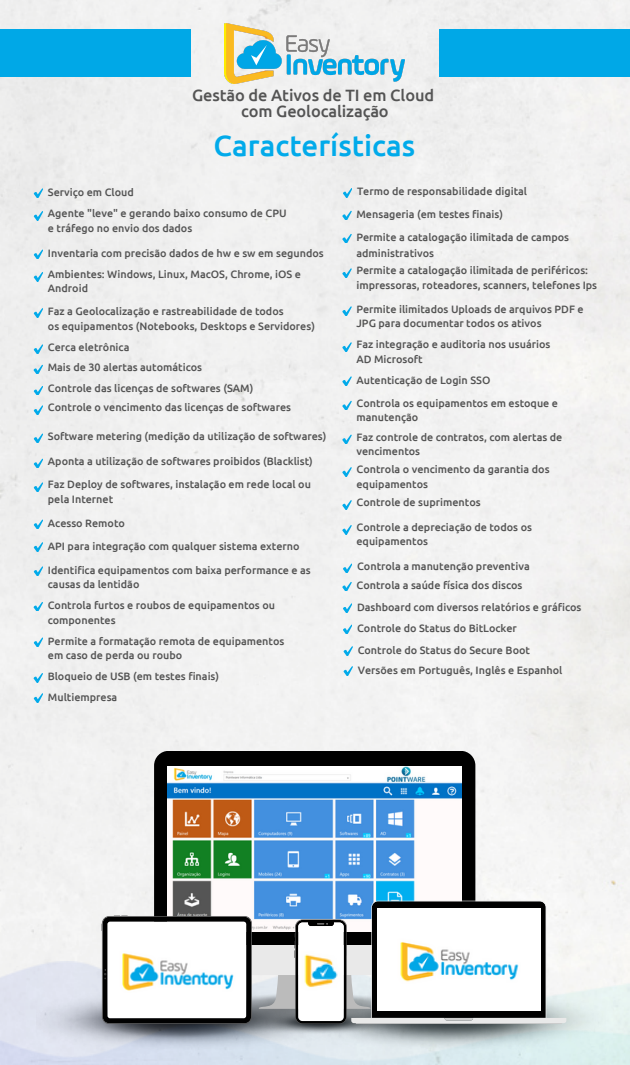
<style>
.page{position:relative;width:630px;height:1065px;background:#fff}
.page>*{position:absolute;margin:0;border:0;box-sizing:border-box;transform-origin:0 0}
.t1{font:500 29.2px "Ubuntu";color:#01aaea}
.t2{font:500 16.4px "Ubuntu";letter-spacing:-.005em;color:#545454}
.t3{font:500 10.8px/14.4px "Ubuntu";color:#545454}
</style>
<div class="page">
<div style="left:0;top:0;width:630px;height:961px;background:#f1f1f1"></div>
<div style="left:439px;top:29px;width:191px;height:48px;background:#00a8e7"></div>
<div style="left:0;top:29px;width:191px;height:48px;background:#00a8e7"></div>
<img style="left:0;top:961px;width:630px;height:104px">
<img style="left:102px;top:1024px;width:147px;height:14px">
<svg style="left:34px;top:188px;width:9px;height:9px"></svg>
<svg style="left:34px;top:211px;width:9px;height:9px"></svg>
<svg style="left:34px;top:250px;width:9px;height:9px"></svg>
<svg style="left:34px;top:272px;width:9px;height:9px"></svg>
<svg style="left:342px;top:234px;width:9px;height:9px"></svg>
<svg style="left:34px;top:308px;width:9px;height:9px"></svg>
<svg style="left:34px;top:344px;width:9px;height:9px"></svg>
<svg style="left:34px;top:365px;width:9px;height:9px"></svg>
<svg style="left:34px;top:386px;width:9px;height:9px"></svg>
<svg style="left:34px;top:405px;width:9px;height:9px"></svg>
<svg style="left:34px;top:434px;width:9px;height:9px"></svg>
<svg style="left:34px;top:459px;width:9px;height:9px"></svg>
<svg style="left:34px;top:482px;width:9px;height:9px"></svg>
<svg style="left:34px;top:520px;width:9px;height:9px"></svg>
<svg style="left:34px;top:542px;width:9px;height:9px"></svg>
<svg style="left:34px;top:566px;width:9px;height:9px"></svg>
<svg style="left:34px;top:602px;width:9px;height:9px"></svg>
<img style="left:203px;top:1024px;width:219px;height:11px">
<div style="left:154px;top:751px;width:321px;height:150px;background:#000"></div>
<img style="left:168px;top:766px;width:293px;height:135px">
<svg style="left:102px;top:901px;width:464px;height:123px"></svg>
<svg style="left:342px;top:268px;width:9px;height:9px"></svg>
<svg style="left:342px;top:306px;width:9px;height:9px"></svg>
<svg style="left:342px;top:342px;width:9px;height:9px"></svg>
<svg style="left:342px;top:376px;width:9px;height:9px"></svg>
<svg style="left:342px;top:401px;width:9px;height:9px"></svg>
<svg style="left:342px;top:435px;width:9px;height:9px"></svg>
<svg style="left:342px;top:467px;width:9px;height:9px"></svg>
<svg style="left:342px;top:500px;width:9px;height:9px"></svg>
<svg style="left:342px;top:525px;width:9px;height:9px"></svg>
<svg style="left:343px;top:564px;width:9px;height:9px"></svg>
<svg style="left:342px;top:582px;width:9px;height:9px"></svg>
<svg style="left:34px;top:693px;width:9px;height:9px"></svg>
<svg style="left:343px;top:603px;width:9px;height:9px"></svg>
<svg style="left:343px;top:625px;width:9px;height:9px"></svg>
<svg style="left:344px;top:646px;width:9px;height:9px"></svg>
<svg style="left:34px;top:638px;width:9px;height:9px"></svg>
<svg style="left:34px;top:673px;width:9px;height:9px"></svg>
<svg style="left:343px;top:188px;width:9px;height:9px"></svg>
<svg style="left:342px;top:211px;width:9px;height:9px"></svg>
<svg style="left:344px;top:666px;width:9px;height:9px"></svg>
<img style="left:225px;top:23px;width:180px;height:60px">
<p class="t2" style="left:192px;top:86px;width:244px">Gestão de Ativos de TI em Cloud</p>
<p class="t2" style="left:241px;top:102px;width:149px">com Geolocalização</p>
<p class="t1" style="left:214px;top:129px;width:203px">Características</p>
<p class="t3" style="left:48px;top:185px;width:88px">Serviço em Cloud</p>
<p class="t3" style="left:48px;top:206px;width:240px">Agente "leve" e gerando baixo consumo de CPU</p>
<p class="t3" style="left:48px;top:221px;width:146px">e tráfego no envio dos dados</p>
<p class="t3" style="left:48px;top:246px;width:277px">Inventaria com precisão dados de hw e sw em segundos</p>
<p class="t3" style="left:48px;top:267px;width:255px">Ambientes: Windows, Linux, MacOS, Chrome, iOS e</p>
<p class="t3" style="left:48px;top:281px;width:42px">Android</p>
<p class="t3" style="left:48px;top:304px;width:237px">Faz a Geolocalização e rastreabilidade de todos</p>
<p class="t3" style="left:48px;top:318px;width:269px">os equipamentos (Notebooks, Desktops e Servidores)</p>
<p class="t3" style="left:48px;top:340px;width:83px">Cerca eletrônica</p>
<p class="t3" style="left:48px;top:360px;width:156px">Mais de 30 alertas automáticos</p>
<p class="t3" style="left:48px;top:381px;width:207px">Controle das licenças de softwares (SAM)</p>
<p class="t3" style="left:48px;top:400px;width:245px">Controle o vencimento das licenças de softwares</p>
<p class="t3" style="left:48px;top:428px;width:280px">Software metering (medição da utilização de softwares)</p>
<p class="t3" style="left:48px;top:454px;width:267px">Aponta a utilização de softwares proibidos (Blacklist)</p>
<p class="t3" style="left:48px;top:477px;width:265px">Faz Deploy de softwares, instalação em rede local ou</p>
<p class="t3" style="left:48px;top:492px;width:67px">pela Internet</p>
<p class="t3" style="left:48px;top:516px;width:79px">Acesso Remoto</p>
<p class="t3" style="left:48px;top:538px;width:253px">API para integração com qualquer sistema externo</p>
<p class="t3" style="left:48px;top:563px;width:264px">Identifica equipamentos com baixa performance e as</p>
<p class="t3" style="left:48px;top:577px;width:93px">causas da lentidão</p>
<p class="t3" style="left:48px;top:598px;width:229px">Controla furtos e roubos de equipamentos ou</p>
<p class="t3" style="left:48px;top:613px;width:69px">componentes</p>
<p class="t3" style="left:48px;top:634px;width:238px">Permite a formatação remota de equipamentos</p>
<p class="t3" style="left:48px;top:648px;width:136px">em caso de perda ou roubo</p>
<p class="t3" style="left:48px;top:669px;width:173px">Bloqueio de USB (em testes finais)</p>
<p class="t3" style="left:48px;top:689px;width:71px">Multiempresa</p>
<p class="t3" style="left:357px;top:184px;width:172px">Termo de responsabilidade digital</p>
<p class="t3" style="left:356px;top:207px;width:148px">Mensageria (em testes finais)</p>
<p class="t3" style="left:356px;top:230px;width:214px">Permite a catalogação ilimitada de campos administrativos</p>
<p class="t3" style="left:356px;top:263px;width:242px">Permite a catalogação ilimitada de periféricos: impressoras, roteadores, scanners, telefones Ips</p>
<p class="t3" style="left:356px;top:302px;width:229px">Permite ilimitados Uploads de arquivos PDF e<br>JPG para documentar todos os ativos</p>
<p class="t3" style="left:356px;top:337px;width:195px">Faz integração e auditoria nos usuários<br>AD Microsoft</p>
<p class="t3" style="left:356px;top:373px;width:135px">Autenticação de Login SSO</p>
<p class="t3" style="left:356px;top:396px;width:203px">Controla os equipamentos em estoque e</p>
<p class="t3" style="left:356px;top:410px;width:63px">manutenção</p>
<p class="t3" style="left:356px;top:429px;width:207px">Faz controle de contratos, com alertas de vencimentos</p>
<p class="t3" style="left:356px;top:462px;width:195px">Controla o vencimento da garantia dos equipamentos</p>
<p class="t3" style="left:356px;top:495px;width:126px">Controle de suprimentos</p>
<p class="t3" style="left:356px;top:520px;width:177px">Controle a depreciação de todos os equipamentos</p>
<p class="t3" style="left:357px;top:558px;width:174px">Controla a manutenção preventiva</p>
<p class="t3" style="left:356px;top:578px;width:168px">Controla a saúde física dos discos</p>
<p class="t3" style="left:357px;top:600px;width:226px">Dashboard com diversos relatórios e gráficos</p>
<p class="t3" style="left:357px;top:621px;width:161px">Controle do Status do BitLocker</p>
<p class="t3" style="left:358px;top:642px;width:174px">Controle do Status do Secure Boot</p>
<p class="t3" style="left:358px;top:662px;width:206px">Versões em Português, Inglês e Espanhol</p>
</div>
